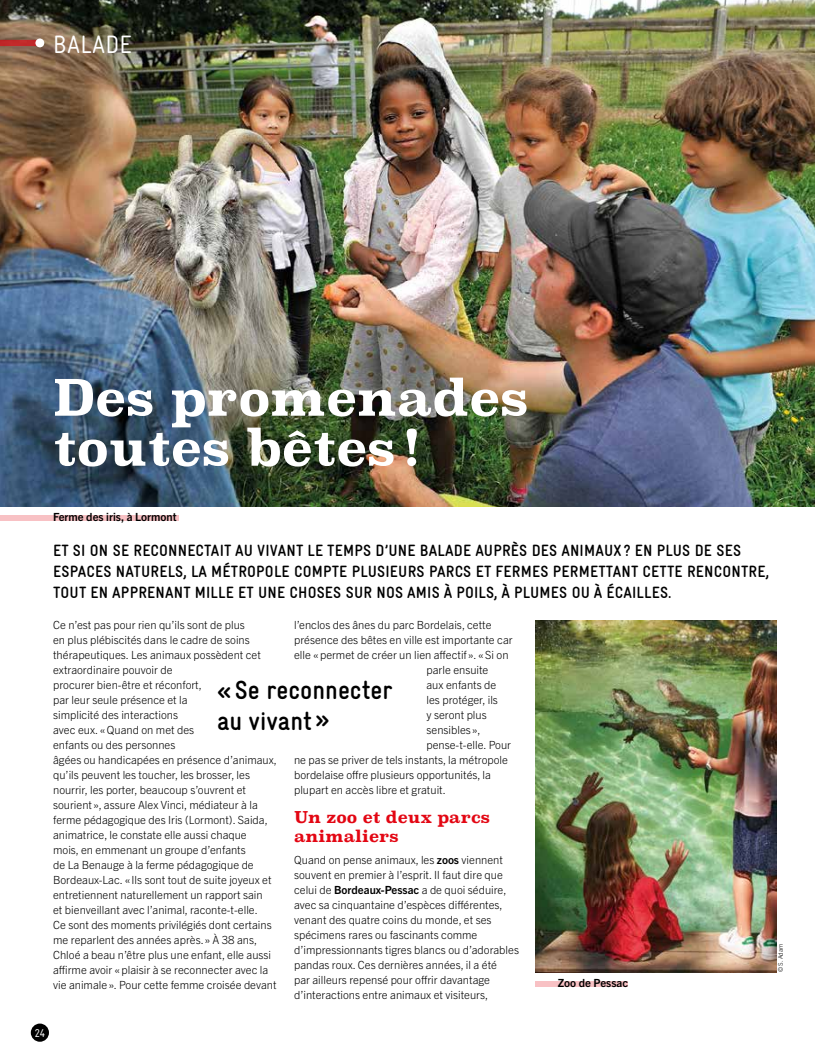
<style>
.page{position:relative;width:815px;height:1063px;background:#fff}
.page>*{position:absolute;margin:0;border:0;box-sizing:border-box;transform-origin:0 0}
.t1{font:700 50px/50px "Superclarendon Rg";color:#fff}
.t2{font:700 condensed 26.25px/31.2px "Gravur LL";color:#000}
.t3{font:condensed 25px "Gravur LL";letter-spacing:.01em;color:#fff}
.t4{font:700 condensed 16.25px/21.2px "Gravur LL";letter-spacing:.01em;color:#000}
.t5{font:700 16.25px/18.8px "Superclarendon Rg";color:#e30613}
.t6{font:condensed 11.38px "Gravur LL";color:#fff}
.t7{font:300 11.25px/15px "Trade Gothic Next LT Pro";color:#000}
.t8{font:700 11.25px "Trade Gothic Next LT Pro";color:#000}
.t9{font:300 6.25px "Trade Gothic Next LT Pro";color:#000}
.s1{font-weight:700}
</style>
<div class="page">
<div style="left:31px;top:1024px;width:18px;height:18px;background:#000;border-radius:50%"></div>
<img style="left:0;top:0;width:815px;height:507px">
<div style="left:0;top:40px;width:40px;height:6px;background:#c1292a"></div>
<div style="left:35px;top:39px;width:9px;height:8px;background:#fff;border-radius:50%"></div>
<div style="left:535px;top:981px;width:92px;height:6px;background:#f8c1c4"></div>
<div style="left:0;top:516px;width:179px;height:5px;background:#f8c1c4"></div>
<img style="left:535px;top:620px;width:242px;height:352px">
<h3 class="t3" style="left:53px;top:28px;width:80px">BALADE</h3>
<h1 class="t1" style="left:53px;top:373px;width:477px">Des promenades toutes bêtes!</h1>
<p class="t8" style="left:53px;top:509px;width:125px">Ferme des iris, à Lormont</p>
<p class="t4" style="left:53px;top:539px;width:717px">ET SI ON SE RECONNECTAIT AU VIVANT LE TEMPS D’UNE BALADE AUPRÈS DES ANIMAUX ? EN PLUS DE SES<br>ESPACES NATURELS, LA MÉTROPOLE COMPTE PLUSIEURS PARCS ET FERMES PERMETTANT CETTE RENCONTRE,<br>TOUT EN APPRENANT MILLE ET UNE CHOSES SUR NOS AMIS À POILS, À PLUMES OU À ÉCAILLES.</p>
<p class="t7" style="left:53px;top:617px;width:225px">Ce n’est pas pour rien qu’ils sont de plus<br>en plus plébiscités dans le cadre de soins thérapeutiques. Les animaux possèdent cet extraordinaire pouvoir de<br>procurer bien-être et réconfort,<br>par leur seule présence et la<br>simplicité des interactions<br>avec eux. «Quand on met des<br>enfants ou des personnes<br>âgées ou handicapées en présence d’animaux, qu’ils peuvent les toucher, les brosser, les nourrir, les porter, beaucoup s’ouvrent et sourient», assure Alex Vinci, médiateur à la ferme pédagogique des Iris (Lormont). Saida, animatrice, le constate elle aussi chaque<br>mois, en emmenant un groupe d’enfants<br>de La Benauge à la ferme pédagogique de Bordeaux-Lac. «Ils sont tout de suite joyeux et entretiennent naturellement un rapport sain<br>et bienveillant avec l’animal, raconte-t-elle.<br>Ce sont des moments privilégiés dont certains me reparlent des années après.» À 38 ans, Chloé a beau n’être plus une enfant, elle aussi affirme avoir «plaisir à se reconnecter avec la vie animale». Pour cette femme croisée devant</p>
<p class="t7" style="left:294px;top:616px;width:199px">l’enclos des ânes du parc Bordelais, cette</p>
<p class="t7" style="left:294px;top:631px;width:220px">présence des bêtes en ville est importante car</p>
<p class="t7" style="left:294px;top:646px;width:216px">elle «permet de créer un lien affectif». «Si on</p>
<p class="t7" style="left:426px;top:661px;width:63px">parle ensuite</p>
<p class="t7" style="left:426px;top:676px;width:71px">aux enfants de</p>
<p class="t7" style="left:426px;top:691px;width:73px">les protéger, ils</p>
<p class="t7" style="left:426px;top:706px;width:62px">y seront plus</p>
<p class="t7" style="left:426px;top:721px;width:56px">sensibles»,</p>
<p class="t7" style="left:426px;top:736px;width:86px">pense-t-elle. Pour</p>
<p class="t7" style="left:294px;top:751px;width:215px">ne pas se priver de tels instants, la métropole</p>
<p class="t7" style="left:294px;top:766px;width:198px">bordelaise offre plusieurs opportunités, la</p>
<p class="t7" style="left:294px;top:781px;width:153px">plupart en accès libre et gratuit.</p>
<h3 class="t5" style="left:294px;top:808px;width:197px">Un zoo et deux parcs animaliers</h3>
<p class="t7" style="left:294px;top:852px;width:226px">Quand on pense animaux, les <span class="s1">zoos</span> viennent souvent en premier à l’esprit. Il faut dire que celui de <span class="s1">Bordeaux-Pessac</span> a de quoi séduire, avec sa cinquantaine d’espèces différentes, venant des quatre coins du monde, et ses spécimens rares ou fascinants comme d’impressionnants tigres blancs ou d’adorables pandas roux. Ces dernières années, il a été<br>par ailleurs repensé pour offrir davantage d’interactions entre animaux et visiteurs,</p>
<h2 class="t2" style="left:217px;top:673px;width:177px">«Se reconnecter au vivant»</h2>
<p class="t8" style="left:558px;top:975px;width:72px">Zoo de Pessac</p>
<p class="t9" style="left:776px;top:972px;width:30px;rotate:-90deg">© S. Adam</p>
<p class="t6" style="left:35px;top:1025px;width:12px">24</p>
</div>
